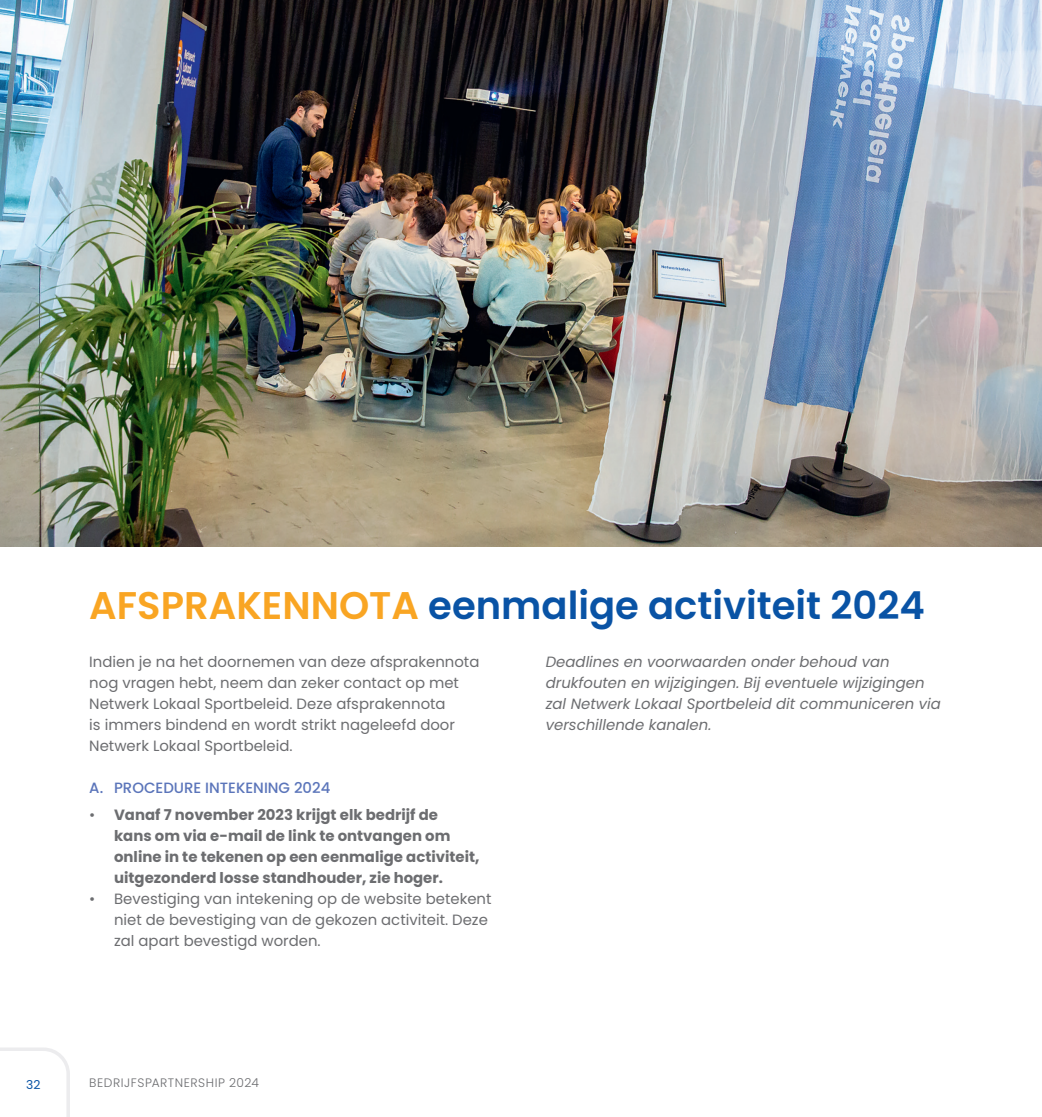
<style>
.page{position:relative;width:1042px;height:1117px;background:#fff}
.page>*{position:absolute;margin:0;border:0;box-sizing:border-box;transform-origin:0 0}
.t1{font:600 38.5px "Poppins";color:#0953a5}
.t2{font:14.88px/21px "Poppins";color:#6c6d70}
.t3{font:700 14.88px/21px "Poppins";color:#6c6d70}
.t4{font:italic 14.88px/21px "Poppins";color:#6c6d70}
.t5{font:500 14.88px "Poppins";color:#5b75ba}
.t6{font:300 12.25px "Poppins";letter-spacing:.04em;color:#6c6d70}
.t7{font:12.25px "Poppins";color:#0953a5}
.s1{color:#f9a523}
.s2{font-weight:400}
</style>
<div class="page">
<svg style="left:0;top:1048px;width:70px;height:68px"></svg>
<img style="left:0;top:0;width:1042px;height:546px">
<h1 class="t1" style="left:89px;top:583px;width:837px"><span class="s1">AFSPRAKENNOTA</span> eenmalige activiteit 2024</h1>
<p class="t2" style="left:89px;top:651px;width:392px">Indien je na het doornemen van deze afsprakennota nog vragen hebt, neem dan zeker contact op met Netwerk Lokaal Sportbeleid. Deze afsprakennota<br>is immers bindend en wordt strikt nageleefd door Netwerk Lokaal Sportbeleid.</p>
<p class="t5" style="left:89px;top:778px;width:242px">A. PROCEDURE INTEKENING 2024</p>
<p class="t3" style="left:114px;top:803px;width:367px;text-indent:-25px"><span class="s2">•</span> Vanaf 7 november 2023 krijgt elk bedrijf de<br>kans om via e-mail de link te ontvangen om online in te tekenen op een eenmalige activiteit, uitgezonderd losse standhouder, zie hoger.</p>
<p class="t2" style="left:114px;top:887px;width:379px;text-indent:-25px">• Bevestiging van intekening op de website betekent niet de bevestiging van de gekozen activiteit. Deze zal apart bevestigd worden.</p>
<p class="t4" style="left:546px;top:651px;width:396px">Deadlines en voorwaarden onder behoud van drukfouten en wijzigingen. Bij eventuele wijzigingen zal Netwerk Lokaal Sportbeleid dit communiceren via verschillende kanalen.</p>
<p class="t7" style="left:26px;top:1076px;width:16px">32</p>
<p class="t6" style="left:89px;top:1075px;width:171px">BEDRIJFSPARTNERSHIP 2024</p>
</div>
